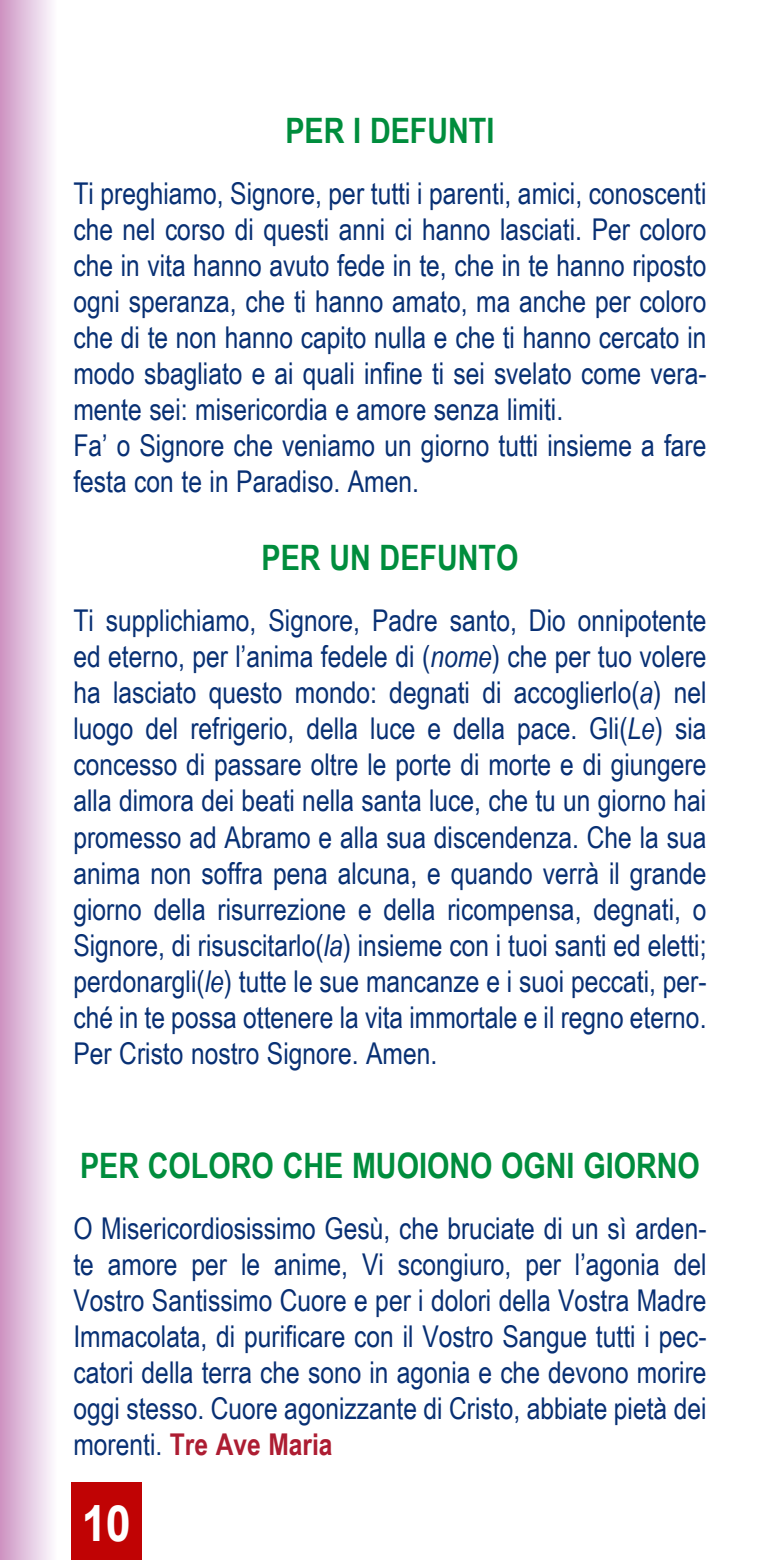
<style>
.page{position:relative;width:780px;height:1560px;background:#fff}
.page>*{position:absolute;margin:0;border:0;box-sizing:border-box;transform-origin:0 0}
.t1{font:700 50px "Arial";color:#fff;scale:.9 1}
.t2{font:700 35px "Arial Narrow";color:#008d3d}
.t3{font:30px/36px "Arial Narrow";color:#083074;text-align:justify}
.s1{font-style:italic}
.s2{font-weight:700;color:#ad1d32}
</style>
<div class="page">
<div style="left:71px;top:1481px;width:71px;height:78px;background:#c00304"></div>
<div style="left:0;top:0;width:57px;height:1559px;background:linear-gradient(to right,#cd93c2,#fdfeff)"></div>
<p class="t2" style="left:285px;top:110px;width:210px">PER I DEFUNTI</p>
<p class="t3" style="left:73px;top:175px;width:634px;text-align:left">Ti preghiamo, Signore, per tutti i parenti, amici, conoscenti che nel corso di questi anni ci hanno lasciati. Per coloro che in vita hanno avuto fede in te, che in te hanno riposto ogni speranza, che ti hanno amato, ma anche per coloro che di te non hanno capito nulla e che ti hanno cercato in modo sbagliato e ai quali infine ti sei svelato come vera&shy;mente sei: misericordia e amore senza limiti.<br>Fa’ o Signore che veniamo un giorno tutti insieme a fare festa con te in Paradiso. Amen.</p>
<p class="t2" style="left:261px;top:537px;width:258px">PER UN DEFUNTO</p>
<p class="t3" style="left:73px;top:602px;width:634px">Ti supplichiamo, Signore, Padre santo, Dio onnipotente ed eterno, per l’anima fedele di (<span class="s1">nome</span>) che per tuo volere ha lasciato questo mondo: degnati di accoglierlo(<span class="s1">a</span>) nel luogo del refrigerio, della luce e della pace. Gli(<span class="s1">Le</span>) sia concesso di passare oltre le porte di morte e di giungere alla dimora dei beati nella santa luce, che tu un giorno hai promesso ad Abramo e alla sua discendenza. Che la sua anima non soffra pena alcuna, e quando verrà il grande giorno della risurrezione e della ricompensa, degnati, o Signore, di risuscitarlo(<span class="s1">la</span>) insieme con i tuoi santi ed eletti; perdonargli(<span class="s1">le</span>) tutte le sue mancanze e i suoi peccati, per&shy;ché in te possa ottenere la vita immortale e il regno eterno.<br>Per Cristo nostro Signore. Amen.</p>
<p class="t2" style="left:80px;top:1144px;width:621px">PER COLORO CHE MUOIONO OGNI GIORNO</p>
<p class="t3" style="left:73px;top:1209px;width:634px">O Misericordiosissimo Gesù, che bruciate di un sì arden&shy;te amore per le anime, Vi scongiuro, per l’agonia del Vostro Santissimo Cuore e per i dolori della Vostra Madre Immacolata, di purificare con il Vostro Sangue tutti i pec&shy;catori della terra che sono in agonia e che devono morire oggi stesso. Cuore agonizzante di Cristo, abbiate pietà dei morenti. <span class="s2">Tre Ave Maria</span></p>
<h1 class="t1" style="left:82px;top:1494px;width:56px">10</h1>
</div>
